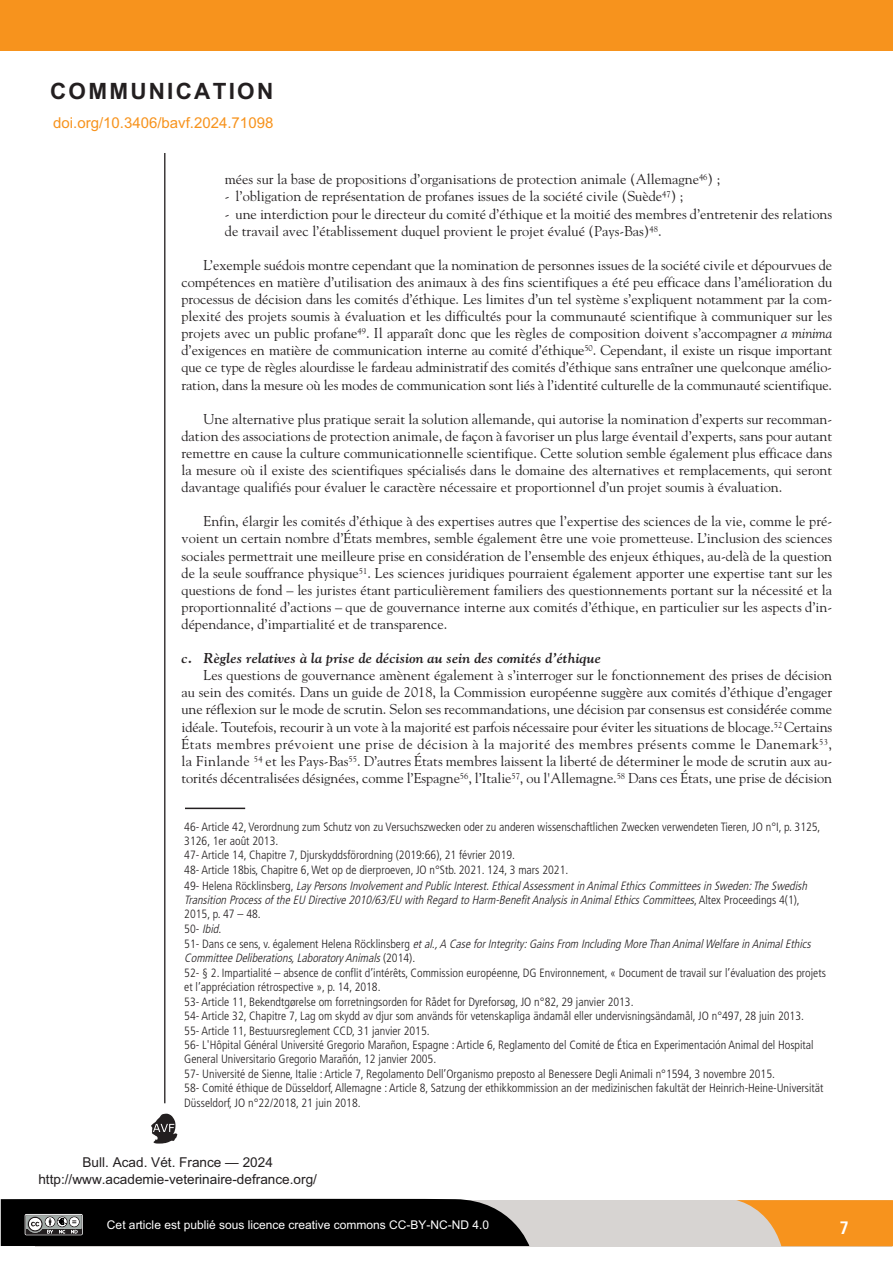
<style>
.page{position:relative;width:893px;height:1263px;background:#fff}
.page>*{position:absolute;margin:0;border:0;box-sizing:border-box;transform-origin:0 0}
.t1{font:700 22.5px "Arial";letter-spacing:.1em;color:#231f20}
.t2{font:700 condensed 18px "Frutiger";color:#fff}
.t3{font:15px "Arial";color:#f7931d}
.t4{font:14.25px/17.1px "Goudy";color:#231f20;text-align:justify}
.t5{font:italic 700 14.25px "Goudy";color:#231f20}
.t6{font:13.65px/16.4px "Arial";color:#231f20;text-align:center}
.t7{font:300 condensed 12px/14.4px "Frutiger";color:#231f20}
.t8{font:italic 300 condensed 12px/14.2px "Frutiger";color:#231f20}
.t9{font:12px "Arial";color:#fff}
.s1{font-style:italic}
.s2{font-style:normal}
.s3{font-family:"Klee";font-weight:500;font-style:normal;font-stretch:normal}
.s4{font-family:"Klee";font-weight:500;font-stretch:normal}
</style>
<div class="page">
<div style="left:35px;top:1199px;width:856px;height:47px;background:#d7d4d2"></div>
<svg style="left:736px;top:1200px;width:157px;height:46px"></svg>
<svg style="left:151px;top:1113px;width:26px;height:31px"></svg>
<div style="left:0;top:0;width:893px;height:51px;background:#f7931d"></div>
<hr style="left:164px;top:153px;width:1px;height:950px;background:#231f20">
<svg style="left:1px;top:1198px;width:528px;height:48px;background:#131313"></svg>
<hr style="left:185px;top:808px;width:60px;height:1px;background:#231f20">
<h1 class="t1" style="left:50px;top:76px;width:225px">COMMUNICATION</h1>
<p class="t3" style="left:53px;top:114px;width:222px">doi.org/10.3406/bavf.2024.71098</p>
<p class="t4" style="left:225px;top:171px;width:497px">mées sur la base de propositions d’organisations de protection animale (Allemagne<sup>46</sup>) ;</p>
<p class="t4" style="left:225px;top:188px;width:460px">- l’obligation de représentation de profanes issues de la société civile (Suède<sup>47</sup>) ;</p>
<p class="t4" style="left:225px;top:205px;width:609px">- une interdiction pour le directeur du comité d’éthique et la moitié des membres d’entretenir des relations de travail avec l’établissement duquel provient le projet évalué (Pays-Bas)<sup>48</sup>.</p>
<p class="t4" style="left:182px;top:256px;width:652px;text-indent:22px">L’exemple suédois montre cependant que la nomination de personnes issues de la société civile et dépourvues de compétences en matière d’utilisation des animaux à des fins scientifiques a été peu efficace dans l’amélioration du processus de décision dans les comités d’éthique. Les limites d’un tel système s’expliquent notamment par la com&shy;plexité des projets soumis à évaluation et les difficultés pour la communauté scientifique à communiquer sur les projets avec un public profane<sup>49</sup>. Il apparaît donc que les règles de composition doivent s’accompagner <span class="s1">a minima </span>d’exigences en matière de communication interne au comité d’éthique<sup>50</sup>. Cependant, il existe un risque important que ce type de règles alourdisse le fardeau administratif des comités d’éthique sans entraîner une quelconque amélio&shy;ration, dans la mesure où les modes de communication sont liés à l’identité culturelle de la communauté scientifique.</p>
<p class="t4" style="left:182px;top:410px;width:652px;text-indent:22px">Une alternative plus pratique serait la solution allemande, qui autorise la nomination d’experts sur recomman&shy;dation des associations de protection animale, de façon à favoriser un plus large éventail d’experts, sans pour autant remettre en cause la culture communicationnelle scientifique. Cette solution semble également plus efficace dans la mesure où il existe des scientifiques spécialisés dans le domaine des alternatives et remplacements, qui seront davantage qualifiés pour évaluer le caractère nécessaire et proportionnel d’un projet soumis à évaluation.</p>
<p class="t4" style="left:182px;top:513px;width:652px;text-indent:22px">Enfin, élargir les comités d’éthique à des expertises autres que l’expertise des sciences de la vie, comme le pré&shy;voient un certain nombre d’États membres, semble également être une voie prometteuse. L’inclusion des sciences sociales permettrait une meilleure prise en considération de l’ensemble des enjeux éthiques, au-delà de la question de la seule souffrance physique<sup>51</sup>. Les sciences juridiques pourraient également apporter une expertise tant sur les questions de fond – les juristes étant particulièrement familiers des questionnements portant sur la nécessité et la proportionnalité d’actions – que de gouvernance interne aux comités d’éthique, en particulier sur les aspects d’in&shy;dépendance, d’impartialité et de transparence.</p>
<p class="t5" style="left:182px;top:650px;width:421px">c. Règles relatives à la prise de décision au sein des comités d’éthique</p>
<p class="t4" style="left:182px;top:667px;width:652px;text-indent:22px">Les questions de gouvernance amènent également à s’interroger sur le fonctionnement des prises de décision au sein des comités. Dans un guide de 2018, la Commission européenne suggère aux comités d’éthique d’engager une réflexion sur le mode de scrutin. Selon ses recommandations, une décision par consensus est considérée comme idéale. Toutefois, recourir à un vote à la majorité est parfois nécessaire pour éviter les situations de blocage.<sup>52</sup> Certains États membres prévoient une prise de décision à la majorité des membres présents comme le Danemark<sup>53</sup>, la Finlande <sup>54</sup> et les Pays-Bas<sup>55</sup>. D’autres États membres laissent la liberté de déterminer le mode de scrutin aux au&shy;torités décentralisées désignées, comme l’Espagne<sup>56</sup>, l’Italie<sup>57</sup>, ou l'Allemagne.<sup>58</sup> Dans ces États, une prise de décision</p>
<p class="t7" style="left:184px;top:820px;width:638px">46- Article 42, Verordnung zum Schutz von zu Versuchszwecken oder zu anderen wissenschaftlichen Zwecken verwendeten Tieren, JO n°I, p. 3125, 3126, 1er août 2013.<br>47- Article 14, Chapitre 7, Djurskyddsförordning (2019:66), 21 février 2019.<br>48- Article 18bis, Chapitre 6,Wet op de dierproeven, JO n°Stb. 2021. 124, 3 mars 2021.</p>
<p class="t8" style="left:184px;top:879px;width:627px"><span class="s2">4 9 - H e l e n a R</span> <span class="s3">̈</span><span class="s2">o c k l i n s b e r g ,</span> Lay Persons Involvement and Public Interest. Ethical Assessment in Animal Ethics Committees in Sweden: The Swedish Transition Process of the EU Directive 2010/63/EU with Regard to Harm-Benefit Analysis in Animal Ethics Committees<span class="s2">, A l t e x P r o c e e d i n g s 4 ( 1 ) , 2015, p. 47 – 48.<br>5 0 -</span> Ibid<span class="s2">.</span></p>
<p class="t7" style="left:184px;top:938px;width:643px">51- Dans ce sens, v. également Helena R<span class="s4">̈</span>ocklinsberg <span class="s1">etal.,ACaseforIntegrity:GainsFromIncludingMoreThanAnimalWelfareinAnimalEthics Committee Deliberations, Laboratory Animals</span> ( 2 0 1 4 ) .<br>52- § 2. Impartialité – absence de conflit d’intérêts, Commission européenne, DG Environnement, « Document de travail sur l’évaluation des projets et l’appréciation rétrospective », p. 14, 2018.<br>53- Article 11, Bekendtgørelse om forretningsorden for Rådet for Dyreforsøg, JO n°82, 29 janvier 2013.<br>54- Article 32, Chapitre 7, Lag om skydd av djur som används för vetenskapliga ändamål eller undervisningsändamål, JO n°497, 28 juin 2013.<br>55- Article 11, Bestuursreglement CCD, 31 janvier 2015.<br>56- L'Hôpital Général Université Gregorio Marañon, Espagne : Article 6, Reglamento del Comité de Ética en Experimentación Animal del Hospital General Universitario Gregorio Marañón, 12 janvier 2005.<br>57- Université de Sienne, Italie : Article 7, Regolamento Dell’Organismo preposto al Benessere Degli Animali n°1594, 3 novembre 2015.<br>58- Comité éthique de Düsseldorf, Allemagne : Article 8, Satzung der ethikkommission an der medizinischen fakultät der Heinrich-Heine-Universität Düsseldorf, JO n°22/2018, 21 juin 2018.</p>
<p class="t6" style="left:38px;top:1154px;width:280px">Bull. Acad. Vét. France — 2024 http://www.academie-veterinaire-defrance.org/</p>
<p class="t9" style="left:107px;top:1217px;width:384px">Cet article est publié sous licence creative commons CC-BY-NC-ND 4.0</p>
<p class="t2" style="left:840px;top:1220px;width:11px">7</p>
</div>
